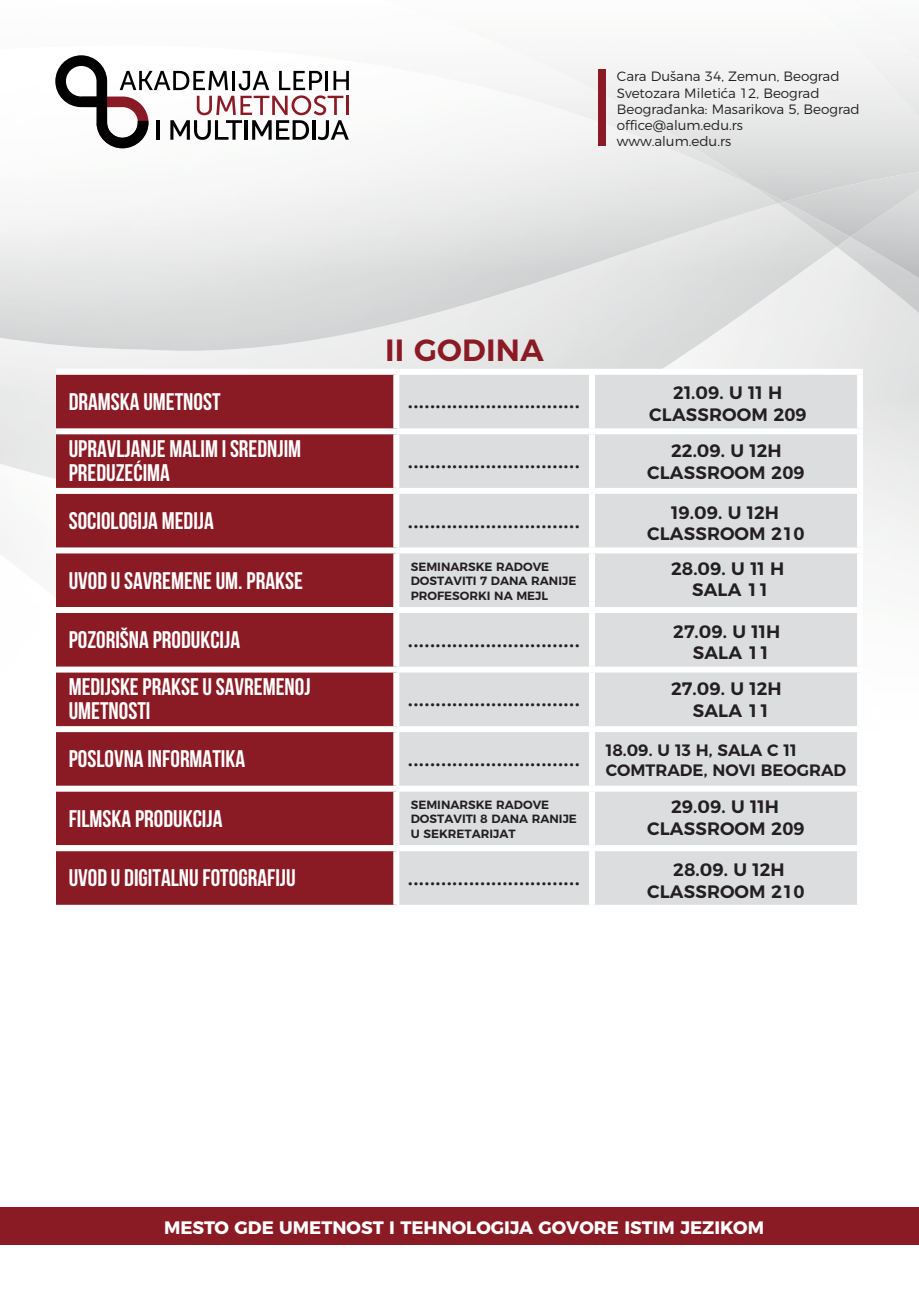
<style>
.page{position:relative;width:919px;height:1289px;background:#fff}
.page>*{position:absolute;margin:0;border:0;box-sizing:border-box;transform-origin:0 0}
.t1{font:600 30.6px "Montserrat";letter-spacing:.01em;color:#8a1a24}
.t2{font:700 24px/24px "Bebas Neue";color:#fff}
.t3{font:700 18px "Open Sans";color:#231f20}
.t4{font:600 18px/21.6px "Montserrat";letter-spacing:.005em;color:#231f20;text-align:center}
.t5{font:700 18px "Montserrat";color:#fff}
.t6{font:600 16.5px/19.8px "Montserrat";color:#231f20}
.t7{font:300 13.5px/16.2px "Montserrat";color:#231f20}
.t8{font:600 12px/14.4px "Montserrat";color:#231f20}
</style>
<div class="page">
<img style="left:836px;top:247px;width:82px;height:71px">
<img style="left:850px;top:237px;width:68px;height:45px">
<img style="left:777px;top:203px;width:73px;height:44px">
<img style="left:784px;top:202px;width:134px;height:35px">
<img style="left:0;top:202px;width:777px;height:149px">
<img style="left:751px;top:202px;width:33px;height:1px">
<img style="left:119px;top:58px;width:799px;height:144px">
<div style="left:725px;top:58px;width:193px;height:66px;background:#edeeed"></div>
<div style="left:743px;top:38px;width:175px;height:28px;background:#f5f6f5"></div>
<div style="left:0;top:1207px;width:918px;height:37px;background:#8a1a24"></div>
<svg style="left:55px;top:55px;width:294px;height:93px"></svg>
<div style="left:598px;top:69px;width:7px;height:76px;background:#8a1a24"></div>
<div style="left:56px;top:550px;width:340px;height:60px;background:#8a1a24"></div>
<div style="left:56px;top:491px;width:340px;height:59px;background:#8a1a24"></div>
<div style="left:56px;top:431px;width:340px;height:60px;background:#8a1a24"></div>
<div style="left:56px;top:372px;width:340px;height:59px;background:#8a1a24"></div>
<div style="left:592px;top:550px;width:268px;height:60px;background:#dcdddf"></div>
<div style="left:396px;top:550px;width:196px;height:60px;background:#dcdddf"></div>
<div style="left:592px;top:491px;width:268px;height:59px;background:#dcdddf"></div>
<div style="left:396px;top:491px;width:196px;height:59px;background:#dcdddf"></div>
<div style="left:592px;top:431px;width:268px;height:60px;background:#dcdddf"></div>
<div style="left:396px;top:431px;width:196px;height:60px;background:#dcdddf"></div>
<div style="left:592px;top:372px;width:268px;height:59px;background:#dcdddf"></div>
<div style="left:396px;top:372px;width:196px;height:59px;background:#dcdddf"></div>
<div style="left:589px;top:375px;width:6px;height:53px;background:#fff"></div>
<div style="left:56px;top:428px;width:340px;height:6px;background:#fff"></div>
<div style="left:396px;top:428px;width:196px;height:6px;background:#fff"></div>
<div style="left:592px;top:428px;width:271px;height:6px;background:#fff"></div>
<div style="left:589px;top:434px;width:6px;height:54px;background:#fff"></div>
<div style="left:56px;top:488px;width:340px;height:6px;background:#fff"></div>
<div style="left:396px;top:488px;width:196px;height:6px;background:#fff"></div>
<div style="left:592px;top:488px;width:271px;height:6px;background:#fff"></div>
<div style="left:589px;top:494px;width:6px;height:53px;background:#fff"></div>
<div style="left:56px;top:547px;width:340px;height:6px;background:#fff"></div>
<div style="left:396px;top:547px;width:196px;height:6px;background:#fff"></div>
<div style="left:592px;top:547px;width:271px;height:6px;background:#fff"></div>
<div style="left:589px;top:553px;width:6px;height:54px;background:#fff"></div>
<div style="left:56px;top:369px;width:340px;height:6px;background:#fff"></div>
<div style="left:396px;top:369px;width:196px;height:6px;background:#fff"></div>
<div style="left:393px;top:375px;width:6px;height:53px;background:#fff"></div>
<div style="left:592px;top:369px;width:271px;height:6px;background:#fff"></div>
<div style="left:857px;top:375px;width:6px;height:53px;background:#fff"></div>
<div style="left:393px;top:434px;width:6px;height:54px;background:#fff"></div>
<div style="left:857px;top:434px;width:6px;height:54px;background:#fff"></div>
<div style="left:393px;top:494px;width:6px;height:53px;background:#fff"></div>
<div style="left:857px;top:494px;width:6px;height:53px;background:#fff"></div>
<div style="left:393px;top:553px;width:6px;height:54px;background:#fff"></div>
<div style="left:857px;top:553px;width:6px;height:54px;background:#fff"></div>
<div style="left:56px;top:788px;width:340px;height:60px;background:#8a1a24"></div>
<div style="left:56px;top:729px;width:340px;height:59px;background:#8a1a24"></div>
<div style="left:56px;top:669px;width:340px;height:60px;background:#8a1a24"></div>
<div style="left:56px;top:610px;width:340px;height:59px;background:#8a1a24"></div>
<div style="left:592px;top:788px;width:268px;height:60px;background:#dcdddf"></div>
<div style="left:396px;top:788px;width:196px;height:60px;background:#dcdddf"></div>
<div style="left:592px;top:729px;width:268px;height:59px;background:#dcdddf"></div>
<div style="left:396px;top:729px;width:196px;height:59px;background:#dcdddf"></div>
<div style="left:592px;top:669px;width:268px;height:60px;background:#dcdddf"></div>
<div style="left:396px;top:669px;width:196px;height:60px;background:#dcdddf"></div>
<div style="left:592px;top:610px;width:268px;height:59px;background:#dcdddf"></div>
<div style="left:396px;top:610px;width:196px;height:59px;background:#dcdddf"></div>
<div style="left:589px;top:613px;width:6px;height:53px;background:#fff"></div>
<div style="left:56px;top:666px;width:340px;height:6px;background:#fff"></div>
<div style="left:396px;top:666px;width:196px;height:6px;background:#fff"></div>
<div style="left:592px;top:666px;width:271px;height:6px;background:#fff"></div>
<div style="left:589px;top:672px;width:6px;height:54px;background:#fff"></div>
<div style="left:56px;top:726px;width:340px;height:6px;background:#fff"></div>
<div style="left:396px;top:726px;width:196px;height:6px;background:#fff"></div>
<div style="left:592px;top:726px;width:271px;height:6px;background:#fff"></div>
<div style="left:589px;top:732px;width:6px;height:53px;background:#fff"></div>
<div style="left:56px;top:785px;width:340px;height:6px;background:#fff"></div>
<div style="left:396px;top:785px;width:196px;height:6px;background:#fff"></div>
<div style="left:592px;top:785px;width:271px;height:6px;background:#fff"></div>
<div style="left:589px;top:791px;width:6px;height:54px;background:#fff"></div>
<div style="left:56px;top:607px;width:340px;height:6px;background:#fff"></div>
<div style="left:396px;top:607px;width:196px;height:6px;background:#fff"></div>
<div style="left:393px;top:613px;width:6px;height:53px;background:#fff"></div>
<div style="left:592px;top:607px;width:271px;height:6px;background:#fff"></div>
<div style="left:857px;top:613px;width:6px;height:53px;background:#fff"></div>
<div style="left:393px;top:672px;width:6px;height:54px;background:#fff"></div>
<div style="left:857px;top:672px;width:6px;height:54px;background:#fff"></div>
<div style="left:393px;top:732px;width:6px;height:53px;background:#fff"></div>
<div style="left:857px;top:732px;width:6px;height:53px;background:#fff"></div>
<div style="left:393px;top:791px;width:6px;height:54px;background:#fff"></div>
<div style="left:857px;top:791px;width:6px;height:54px;background:#fff"></div>
<div style="left:56px;top:848px;width:340px;height:59px;background:#8a1a24"></div>
<div style="left:592px;top:848px;width:268px;height:59px;background:#dcdddf"></div>
<div style="left:396px;top:848px;width:196px;height:59px;background:#dcdddf"></div>
<div style="left:589px;top:851px;width:6px;height:53px;background:#fff"></div>
<div style="left:56px;top:904px;width:340px;height:6px;background:#fff"></div>
<div style="left:396px;top:904px;width:196px;height:6px;background:#fff"></div>
<div style="left:592px;top:904px;width:271px;height:6px;background:#fff"></div>
<div style="left:56px;top:845px;width:340px;height:6px;background:#fff"></div>
<div style="left:396px;top:845px;width:196px;height:6px;background:#fff"></div>
<div style="left:393px;top:851px;width:6px;height:53px;background:#fff"></div>
<div style="left:592px;top:845px;width:271px;height:6px;background:#fff"></div>
<div style="left:857px;top:851px;width:6px;height:53px;background:#fff"></div>
<h2 class="t2" style="left:69px;top:389px;width:153px">DRAMSKA UMETNOST</h2>
<h2 class="t2" style="left:69px;top:436px;width:234px">UPRAVLJANJE MALIM I SREDNJIM<br>PREDUZEĆIMA</h2>
<h2 class="t2" style="left:69px;top:508px;width:147px">SOCIOLOGIJA MEDIJA</h2>
<h2 class="t2" style="left:69px;top:568px;width:236px">UVOD U SAVREMENE UM. PRAKSE</h2>
<h2 class="t2" style="left:69px;top:627px;width:173px">POZORIŠNA PRODUKCIJA</h2>
<h2 class="t2" style="left:69px;top:675px;width:243px">MEDIJSKE PRAKSE U SAVREMENOJ<br>UMETNOSTI</h2>
<h2 class="t2" style="left:69px;top:746px;width:178px">POSLOVNA INFORMATIKA</h2>
<h2 class="t2" style="left:69px;top:806px;width:155px">FILMSKA PRODUKCIJA</h2>
<h2 class="t2" style="left:69px;top:865px;width:228px">UVOD U DIGITALNU FOTOGRAFIJU</h2>
<p class="t7" style="left:617px;top:67px;width:244px">Cara Dušana 34, Zemun, Beograd<br>Svetozara Miletića 12, Beograd<br>Beograđanka: Masarikova 5, Beograd office@alum.edu.rs www.alum.edu.rs</p>
<h1 class="t1" style="left:385px;top:325px;width:160px">II GODINA</h1>
<p class="t3" style="left:408px;top:389px;width:173px">...............................</p>
<p class="t3" style="left:408px;top:449px;width:173px">...............................</p>
<p class="t3" style="left:408px;top:508px;width:173px">...............................</p>
<p class="t8" style="left:411px;top:558px;width:167px">SEMINARSKE RADOVE<br>DOSTAVITI 7 DANA RANIJE<br>PROFESORKI NA MEJL</p>
<p class="t3" style="left:408px;top:627px;width:173px">...............................</p>
<p class="t3" style="left:408px;top:687px;width:173px">...............................</p>
<p class="t3" style="left:408px;top:746px;width:173px">...............................</p>
<p class="t8" style="left:411px;top:796px;width:168px">SEMINARSKE RADOVE<br>DOSTAVITI 8 DANA RANIJE<br>U SEKRETARIJAT</p>
<p class="t3" style="left:408px;top:865px;width:173px">...............................</p>
<p class="t4" style="left:649px;top:381px;width:159px">21.09. U 11 H<br>CLASSROOM 209</p>
<p class="t4" style="left:647px;top:438px;width:159px">22.09. U 12H<br>CLASSROOM 209</p>
<p class="t4" style="left:671px;top:500px;width:109px">19.09. U 12H</p>
<p class="t4" style="left:647px;top:521px;width:159px">CLASSROOM 210</p>
<p class="t4" style="left:671px;top:556px;width:115px">28.09. U 11 H<br>SALA 11</p>
<p class="t4" style="left:673px;top:619px;width:108px">27.09. U 11H<br>SALA 11</p>
<p class="t4" style="left:671px;top:676px;width:112px">27.09. U 12H<br>SALA 11</p>
<p class="t6" style="left:605px;top:738px;width:242px">18.09. U 13 H, SALA C 11<br>COMTRADE, NOVI BEOGRAD</p>
<p class="t4" style="left:647px;top:794px;width:159px">29.09. U 11H<br>CLASSROOM 209</p>
<p class="t4" style="left:673px;top:857px;width:113px">28.09. U 12H</p>
<p class="t4" style="left:647px;top:878px;width:159px">CLASSROOM 210</p>
<p class="t5" style="left:164px;top:1212px;width:601px">MESTO GDE UMETNOST I TEHNOLOGIJA GOVORE ISTIM JEZIKOM</p>
</div>
